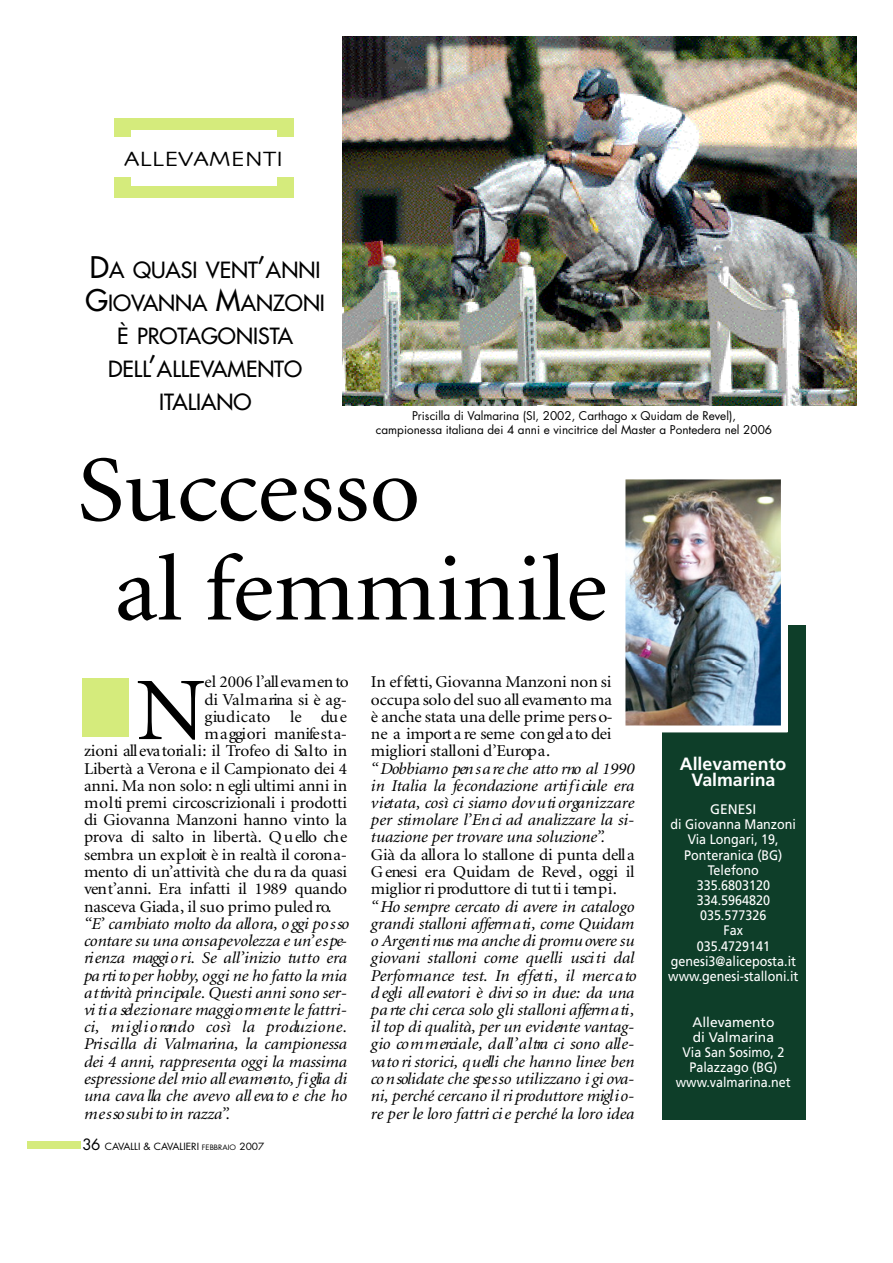
<style>
.page{position:relative;width:893px;height:1263px;background:#fff}
.page>*{position:absolute;margin:0;border:0;box-sizing:border-box;transform-origin:0 0}
.t1{font:93.75px/99.3px "Minion";letter-spacing:-.005em;color:#000;scale:1.06 1}
.t2{font:89.4px "Minion";color:#000;scale:1.05 1}
.t3{font:21.75px/32.8px "Futura";color:#000;text-align:center}
.t4{font:21.6px "Skia";color:#000;scale:1.07 1}
.t5{font:700 17.85px/17px "Frutiger";color:#fff;text-align:center}
.t6{font:italic 16.5px/17.2px "Minion";letter-spacing:-.015em;color:#000;scale:1.05 1}
.t7{font:16.5px/17.2px "Minion";letter-spacing:-.015em;color:#000;text-align:justify;scale:1.05 1}
.t8{font:13.8px/15.1px "Frutiger";color:#fff;text-align:center}
.t9{font:11.7px/14px "Futura";color:#000;text-align:center}
.t10{font:9.6px "Futura";color:#000;scale:1.05 1}
.s1{font-size:28.95px}
.s2{font-size:15.15px}
.s3{font-size:7.2px}
</style>
<div class="page">
<div style="left:27px;top:1141px;width:54px;height:8px;background:#d5eb7c"></div>
<div style="left:82px;top:678px;width:47px;height:58px;background:#d5eb7c"></div>
<div style="left:114px;top:118px;width:179px;height:12px;background:#d5eb7c"></div>
<div style="left:114px;top:126px;width:17px;height:11px;background:#d5eb7c"></div>
<div style="left:114px;top:177px;width:17px;height:12px;background:#d5eb7c"></div>
<div style="left:277px;top:126px;width:16px;height:11px;background:#d5eb7c"></div>
<div style="left:277px;top:177px;width:16px;height:12px;background:#d5eb7c"></div>
<div style="left:114px;top:186px;width:179px;height:12px;background:#d5eb7c"></div>
<img style="left:343px;top:36px;width:513px;height:369px">
<div style="left:662px;top:625px;width:143px;height:494px;background:#0e3e29"></div>
<img style="left:625px;top:479px;width:162px;height:253px">
<h3 class="t4" style="left:124px;top:149px;width:150px">ALLEVAMENTI</h3>
<h3 class="t3" style="left:85px;top:255px;width:241px"><span class="s1">D</span>A QUASI VENT<span class="s1">’</span>ANNI<br><span class="s1">G</span>IOVANNA <span class="s1">M</span>ANZONI<br>È PROTAGONISTA<br>DELL<span class="s1">’</span>ALLEVAMENTO<br>ITALIANO</h3>
<p class="t9" style="left:376px;top:410px;width:397px">Priscilla di Valmarina (SI, 2002, Carthago x Quidam de Revel),<br>campionessa italiana dei 4 anni e vincitrice del Master a Pontedera nel 2006</p>
<h1 class="t1" style="left:114px;top:448px;width:466px;text-indent:-37px">Successo<br>al fem m in ile</h1>
<h2 class="t2" style="left:136px;top:676px;width:68px">N</h2>
<p class="t7" style="left:205px;top:675px;width:139px">el 2006 l’all eva m en to</p>
<p class="t7" style="left:205px;top:692px;width:137px">di Va lm a rina si è ag-</p>
<p class="t7" style="left:205px;top:709px;width:137px">giu d ic a to le du e</p>
<p class="t7" style="left:205px;top:727px;width:137px">m a ggiori manife s t a-</p>
<p class="t7" style="left:84px;top:744px;width:252px">z ioni all eva toria li: il Trofeo di Sa lto in</p>
<p class="t7" style="left:84px;top:761px;width:252px">L ibertà a Verona e il Ca m p ion a to dei 4</p>
<p class="t7" style="left:84px;top:778px;width:252px">a n n i. Ma non solo: n egli ultimi anni in</p>
<p class="t7" style="left:84px;top:795px;width:252px">m o lti premi circo s c riz ionali i prodo tti</p>
<p class="t7" style="left:84px;top:813px;width:252px">di Giovanna Ma n zoni hanno vin to la</p>
<p class="t7" style="left:84px;top:830px;width:252px">prova di salto in libertà . Q u ello ch e</p>
<p class="t7" style="left:84px;top:847px;width:252px">s em bra un ex p loit è in realtà il coron a-</p>
<p class="t7" style="left:84px;top:864px;width:252px">m en to di un’a ttività che du ra da qu a s i</p>
<p class="t7" style="left:84px;top:882px;width:252px">ven t’a n n i. E ra infatti il 1989 qu a n do</p>
<p class="t7" style="left:84px;top:899px;width:237px">n a s ceva Giad a , il suo primo puled ro.</p>
<p class="t6" style="left:84px;top:916px;width:254px">“ E’ c a m bia to molto da allo ra , o ggi po s so co n ta re su una co n s a pevolezza e un’e s pe&shy;ri enza maggi o ri. Se all’inizio tu t to era pa rti toper hobby, o ggi ne ho fatto la mia a t tività prin cipa le . Q u e sti anni sono ser&shy;vi ti a sele z io n a re maggi o rm en te le fattri&shy;ci, m i gl i o rando così la produ z io n e .<br>Pri sci lla di Va lm a rin a , la campionessa d ei 4 anni, ra ppre senta oggi la massima e spressione del mio all eva m en to, f i glia di una cava lla che avevo all eva to e che ho m e s sosu bi to in ra z z a”.</p>
<p class="t10" style="left:82px;top:1142px;width:175px"><span class="s2">3 6</span> CAVALLI &amp; CAVALIERI <span class="s3">FEBBRAIO</span> 2007</p>
<p class="t7" style="left:371px;top:675px;width:232px">In ef fet ti, G iovanna Ma n zoni non si occupa solo del suo all eva m en to ma è anche stata una delle prime pers o&shy;ne a import a re seme con gel a to dei m igliori stalloni d’Eu rop a .</p>
<p class="t6" style="left:371px;top:761px;width:252px;text-align:justify">“ Dobbiamo pen s a re che atto rno al 1990 in Italia la fe condazione arti f i ciale era vieta ta , così ci siamo dov u ti orga n iz z a re per stim ola re l’En ci ad analizzare la si&shy;tuazione per trova re una solu z io n e”.</p>
<p class="t7" style="left:371px;top:847px;width:253px">Già da allora lo stallone di punta dell a G enesi era Quidam de Revel , oggi il m iglior ri produttore di tut ti i tem p i.</p>
<p class="t6" style="left:371px;top:899px;width:254px">“ Ho sem pre cerc a to di avere in catalogo grandi stalloni afferm a ti , come Quidam o Argen ti nus ma anche di pro mu overe su giovani stalloni come quelli usci ti dal Perfo rm a n ce te st. In ef fet ti , il merc a to d egli all eva to ri è divi so in due: da una pa rte chi cerca solo gli stalloni afferm a ti , il top di qualità, per un evid en te va n ta g&shy;gio co m m ercia le , d a ll’a ltra ci sono alle&shy;va to ri sto rici, q u elli che hanno linee ben co n solid a te che spe s so utilizzano i gi ova&shy;n i, perché cercano il ri produ tto re migl i o&shy;re per le loro fattri ci e perché la loro idea</p>
<p class="t5" style="left:679px;top:756px;width:108px">Allevamento<br>Valmarina</p>
<p class="t8" style="left:668px;top:803px;width:132px">GENESI<br>di Giovanna Manzoni<br>Via Longari, 19,<br>Ponteranica (BG)<br>Telefono<br>335.6803120<br>334.5964820<br>035.577326<br>Fax<br>035.4729141 genesi3@aliceposta.it www.genesi-stalloni.it</p>
<p class="t8" style="left:675px;top:1015px;width:116px">Allevamento<br>di Valmarina<br>Via San Sosimo, 2<br>Palazzago (BG) www.valmarina.net</p>
</div>
